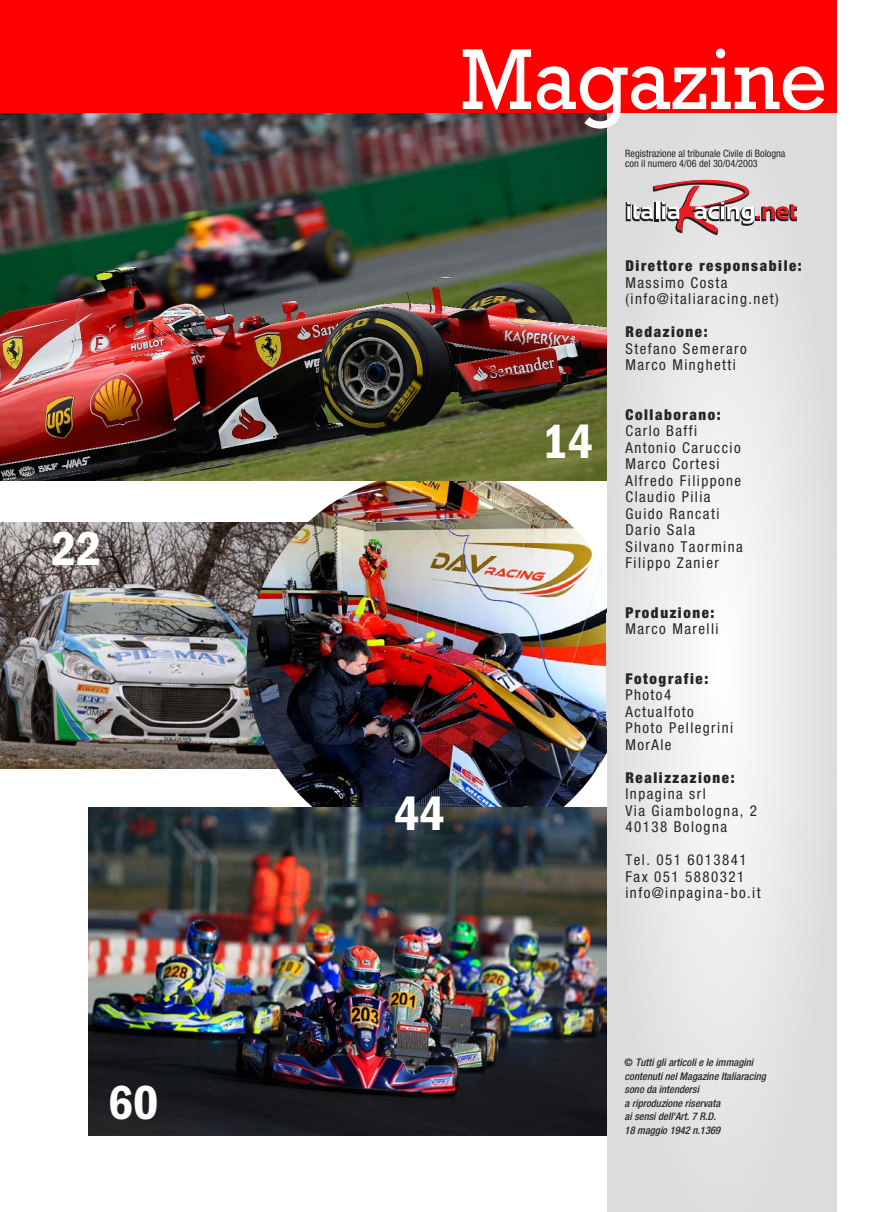
<style>
.page{position:relative;width:893px;height:1212px;background:#fff}
.page>*{position:absolute;margin:0;border:0;box-sizing:border-box;transform-origin:0 0}
.t1{font:49.5px "ITC Franklin Gothic Std Dm Cd";color:#fff}
.t2{font:condensed 15px/16.5px "Helvetica Neue LT Std";letter-spacing:.095em;color:#272627}
.t3{font:900 condensed 15px "Helvetica Neue LT Std";letter-spacing:.105em;color:#272627}
.t4{font:italic 500 condensed 10.5px/13.5px "Helvetica Neue LT Std";color:#272627}
.t5{font:condensed 10.2px/10.1px "Helvetica Neue LT Std";color:#272627}
.s1{font-style:normal}
</style>
<div class="page">
<img style="left:0;top:522px;width:308px;height:247px">
<img style="left:247px;top:471px;width:382px;height:383px;border-radius:50%">
<img style="left:0;top:112px;width:607px;height:368px">
<svg style="left:607px;top:91px;width:230px;height:1121px"></svg>
<div style="left:0;top:0;width:836px;height:112px;background:#f00"></div>
<svg style="left:463px;top:49px;width:361px;height:80px"></svg>
<img style="left:89px;top:808px;width:518px;height:327px">
<svg style="left:626px;top:180px;width:171px;height:55px"></svg>
<h1 class="t1" style="left:51px;top:519px;width:52px">22</h1>
<h1 class="t1" style="left:108px;top:1073px;width:52px">60</h1>
<h1 class="t1" style="left:394px;top:784px;width:52px">44</h1>
<p class="t5" style="left:625px;top:149px;width:162px">Registrazione al tribunale Civile di Bologna con il numero 4/06 del 30/04/2003</p>
<h1 class="t1" style="left:543px;top:412px;width:52px">14</h1>
<p class="t3" style="left:625px;top:260px;width:178px">Direttore responsabile:</p>
<p class="t2" style="left:625px;top:276px;width:155px">Massimo Costa (info@italiaracing.net)</p>
<p class="t3" style="left:625px;top:326px;width:84px">Redazione:</p>
<p class="t2" style="left:625px;top:342px;width:123px">Stefano Semeraro<br>Marco Minghetti</p>
<p class="t3" style="left:625px;top:409px;width:97px">Collaborano:</p>
<p class="t2" style="left:625px;top:424px;width:119px">Carlo Baffi<br>Antonio Caruccio<br>Marco Cortesi<br>Alfredo Filippone<br>Claudio Pilia<br>Guido Rancati<br>Dario Sala<br>Silvano Taormina<br>Filippo Zanier</p>
<p class="t3" style="left:625px;top:607px;width:90px">Produzione:</p>
<p class="t2" style="left:625px;top:622px;width:95px">Marco Marelli</p>
<p class="t3" style="left:625px;top:673px;width:84px">Fotografie:</p>
<p class="t2" style="left:625px;top:688px;width:109px">Photo4<br>Actualfoto<br>Photo Pellegrini<br>MorAle</p>
<p class="t3" style="left:625px;top:772px;width:111px">Realizzazione:</p>
<p class="t2" style="left:625px;top:787px;width:133px">Inpagina srl<br>Via Giambologna, 2<br>40138 Bologna</p>
<p class="t2" style="left:625px;top:853px;width:137px">Tel. 051 6013841<br>Fax 051 5880321 info@inpagina-bo.it</p>
<p class="t4" style="left:625px;top:1056px;width:145px"><span class="s1">©</span> Tuttigliarticolie le immagini contenutinelMagazine Italiaracing sono da intendersi<br>a riproduzione riservata aisensidell'Art.7 R.D.<br>18 maggio 1942 n.1369</p>
</div>
